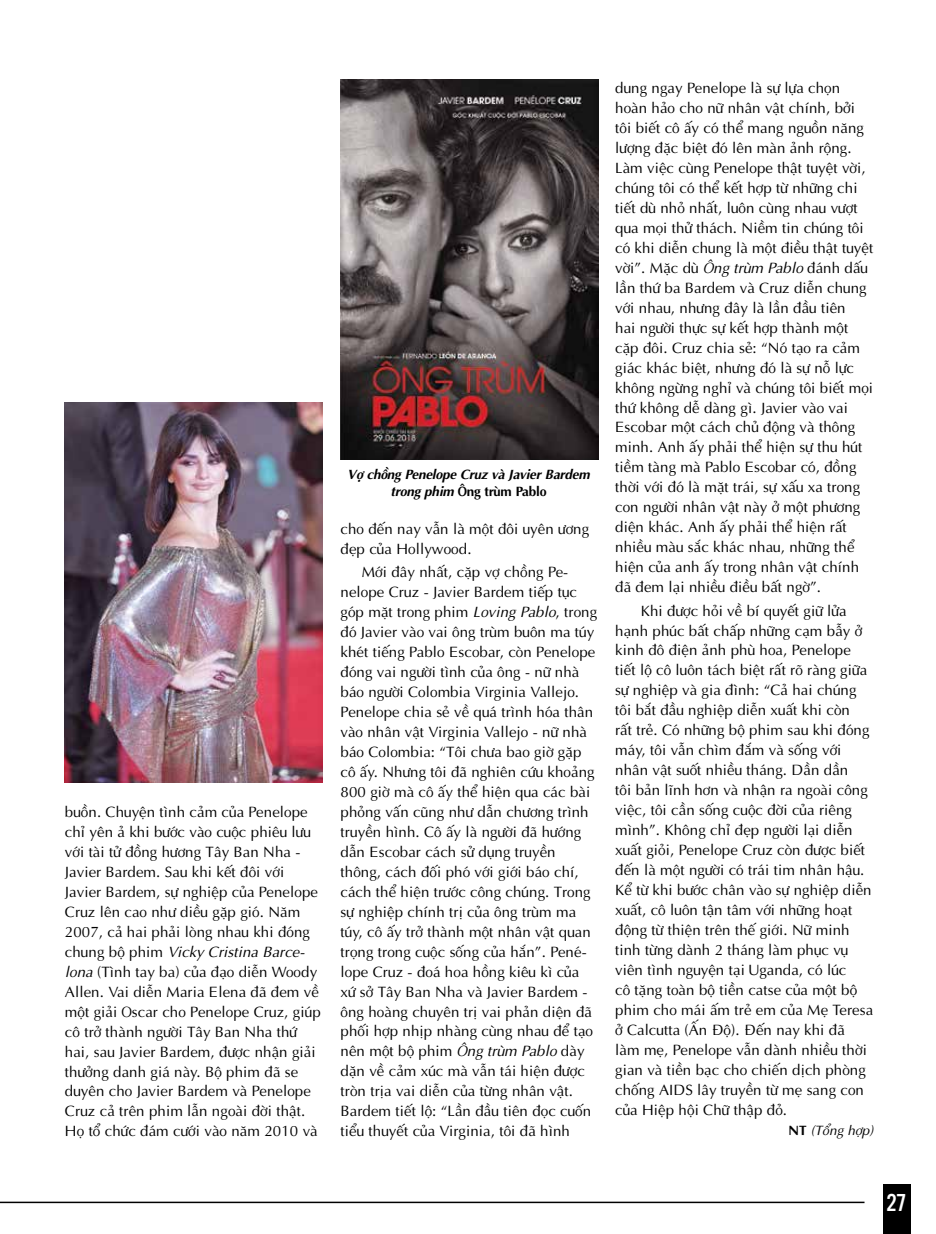
<style>
.page{position:relative;width:936px;height:1234px;background:#fff}
.page>*{position:absolute;margin:0;border:0;box-sizing:border-box;transform-origin:0 0}
.t1{font:25.5px "UTM Alter Gothic";color:#fff}
.t2{font:15px/20px "UTM Aptima";color:#000}
.t3{font:italic 700 13.5px/16.5px "UTM Aptima";letter-spacing:-.02em;color:#000;text-align:center}
.t4{font:italic 13.5px "UTM Aptima";color:#000}
.s1{font-style:italic}
.s2{font-style:normal}
.s3{font-weight:700;font-style:normal}
</style>
<div class="page">
<div style="left:882px;top:1184px;width:28px;height:49px;background:#000"></div>
<hr style="left:0;top:1201px;width:864px;height:1px;background:#000">
<img style="left:340px;top:80px;width:258px;height:379px">
<img style="left:65px;top:402px;width:258px;height:379px">
<p class="t2" style="left:65px;top:800px;width:257px">buồn. Chuyện tình cảm của Penelope chỉ yên ả khi bước vào cuộc phiêu lưu với tài tử đồng hương Tây Ban N ha - Javier Bardem. Sau khi kết đôi với Javier Bardem, sự nghiệp của Penelope Cruz lên cao như diều gặp gió. N ăm 2007, cả hai phải lòng nhau khi đóng chung bộ phim <span class="s1">Vicky Cristina Barce&shy;lona</span> (Tình tay ba) của đạo diễn Woody Allen. Vai diễn Maria Elena đã đem về một giải Oscar cho Penelope Cruz, giúp cô trở thành người Tây Ban N ha thứ hai, sau Javier Bardem, được nhận giải thưởng danh giá này. Bộ phim đã se duyên cho Javier Bardem và Penelope Cruz cả trên phim lẫn ngoài đời thật.<br>H ọ tổ chức đám cưới vào năm 2010 và</p>
<p class="t3" style="left:347px;top:465px;width:244px">Vợ chồng Penelope Cruz và Javier Bardem trong phim <span class="s2">Ông trùm Pablo</span></p>
<p class="t2" style="left:340px;top:517px;width:250px">cho đến nay vẫn là một đôi uyên ương đẹp của H ollywood.</p>
<p class="t2" style="left:340px;top:561px;width:258px;text-indent:21px">Mới đây nhất, cặp vợ chồng Pe&shy;nelope Cruz - Javier Bardem tiếp tục góp mặt trong phim <span class="s1">Loving Pablo</span>, trong đó Javier vào vai ông trùm buôn ma túy khét tiếng Pablo Escobar, còn Penelope đóng vai người tình của ông - nữ nhà báo người Colombia Virginia Vallejo.<br>Penelope chia sẻ về quá trình hóa thân vào nhân vật Virginia Vallejo - nữ nhà báo Colombia: “Tôi chưa bao giờ gặp cô ấy. N hưng tôi đã nghiên cứu khoảng 800 giờ mà cô ấy thể hiện qua các bài phỏng vấn cũng như dẫn chương trình truyền hình. Cô ấy là người đã hướng dẫn Escobar cách sử dụng truyền thông, cách đối phó với giới báo chí, cách thể hiện trước công chúng. Trong sự nghiệp chính trị của ông trùm ma túy, cô ấy trở thành một nhân vật quan trọng trong cuộc sống của hắn”. Pené&shy;lope Cruz - đoá hoa hồng kiêu kì của xứ sở Tây Ban N ha và Javier Bardem - ông hoàng chuyên trị vai phản diện đã phối hợp nhịp nhàng cùng nhau để tạo nên một bộ phim <span class="s1">Ông trùm Pablo</span> dày dặn về cảm xúc mà vẫn tái hiện được tròn trịa vai diễn của từng nhân vật.<br>Bardem tiết lộ: “Lần đầu tiên đọc cuốn tiểu thuyết của Virginia, tôi đã hình</p>
<p class="t2" style="left:615px;top:77px;width:259px">dung ngay Penelope là sự lựa chọn hoàn hảo cho nữ nhân vật chính, bởi tôi biết cô ấy có thể mang nguồn năng lượng đặc biệt đó lên màn ảnh rộng.<br>Làm việc cùng Penelope thật tuyệt vời, chúng tôi có thể kết hợp từ những chi tiết dù nhỏ nhất, luôn cùng nhau vượt qua mọi thử thách. N iềm tin chúng tôi có khi diễn chung là một điều thật tuyệt vời”. Mặc dù <span class="s1">Ông trùm Pablo</span> đánh dấu lần thứ ba Bardem và Cruz diễn chung với nhau, nhưng đây là lần đầu tiên<br>hai người thực sự kết hợp thành một cặp đôi. Cruz chia sẻ: “N ó tạo ra cảm giác khác biệt, nhưng đó là sự nỗ lực không ngừng nghỉ và chúng tôi biết mọi thứ không dễ dàng gì. Javier vào vai Escobar một cách chủ động và thông minh. Anh ấy phải thể hiện sự thu hút tiềm tàng mà Pablo Escobar có, đồng thời với đó là mặt trái, sự xấu xa trong con người nhân vật này ở một phương diện khác. Anh ấy phải thể hiện rất nhiều màu sắc khác nhau, những thể hiện của anh ấy trong nhân vật chính đã đem lại nhiều điều bất ngờ”.</p>
<p class="t2" style="left:615px;top:599px;width:259px;text-indent:26px">Khi được hỏi về bí quyết giữ lửa hạnh phúc bất chấp những cạm bẫy ở kinh đô điện ảnh phù hoa, Penelope tiết lộ cô luôn tách biệt rất rõ ràng giữa sự nghiệp và gia đình: “Cả hai chúng tôi bắt đầu nghiệp diễn xuất khi còn<br>rất trẻ. Có những bộ phim sau khi đóng máy, tôi vẫn chìm đắm và sống với nhân vật suốt nhiều tháng. Dần dần<br>tôi bản lĩnh hơn và nhận ra ngoài công việc, tôi cần sống cuộc đời của riêng mình”. Không chỉ đẹp người lại diễn xuất giỏi, Penelope Cruz còn được biết đến là một người có trái tim nhân hậu.<br>Kể từ khi bước chân vào sự nghiệp diễn xuất, cô luôn tận tâm với những hoạt động từ thiện trên thế giới. N ữ minh tinh từng dành 2 tháng làm phục vụ viên tình nguyện tại Uganda, có lúc<br>cô tặng toàn bộ tiền catse của một bộ phim cho mái ấm trẻ em của Mẹ Teresa ở Calcutta (Ấn Độ). Đến nay khi đã<br>làm mẹ, Penelope vẫn dành nhiều thời gian và tiền bạc cho chiến dịch phòng chống AIDS lây truyền từ mẹ sang con của H iệp hội Chữ thập đỏ.</p>
<p class="t4" style="left:788px;top:1119px;width:86px"><span class="s3">N T</span> (Tổng hợp)</p>
<h1 class="t1" style="left:886px;top:1184px;width:22px">27</h1>
</div>
